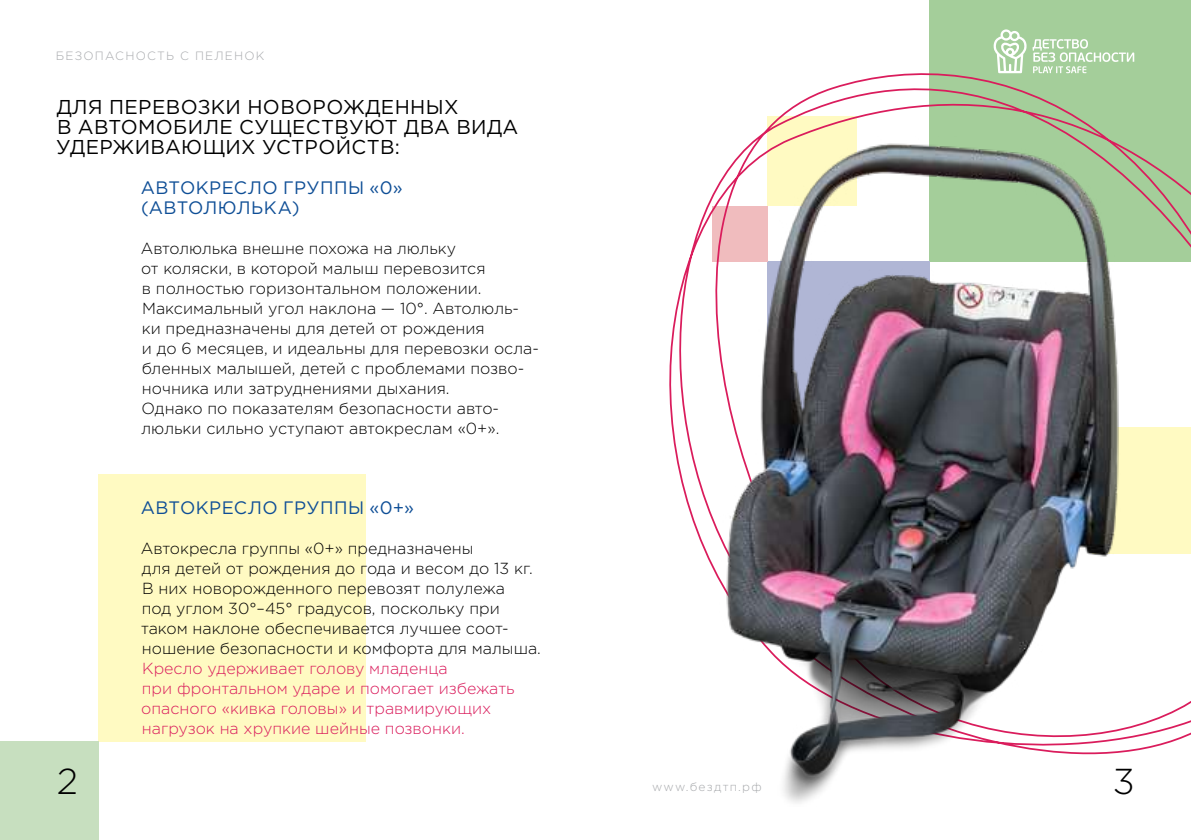
<style>
.page{position:relative;width:1191px;height:840px;background:#fff}
.page>*{position:absolute;margin:0;border:0;box-sizing:border-box;transform-origin:0 0}
.t1{font:300 36px "Gotham Pro";color:#000}
.t2{font:20px/20px "Gotham Pro";letter-spacing:.02em;color:#000}
.t3{font:18px/20px "Gotham Pro";letter-spacing:.025em;color:#0e4e96}
.t4{font:300 16px/20px "Gotham Pro";color:#000}
.t5{font:300 16px/20px "Gotham Pro";color:#da1c5c}
.t6{font:300 12px "Gotham Pro";letter-spacing:.1em;color:#a7a9ac}
</style>
<div class="page">
<div style="left:98px;top:473px;width:268px;height:268px;background:#fffac2"></div>
<div style="left:929px;top:0;width:262px;height:261px;background:#a4ce9a"></div>
<div style="left:0;top:741px;width:98px;height:98px;background:#c7dfbf"></div>
<svg style="left:669px;top:53px;width:522px;height:699px"></svg>
<svg style="left:993px;top:29px;width:141px;height:44px"></svg>
<img style="left:719px;top:136px;width:410px;height:667px">
<p class="t6" style="left:56px;top:50px;width:210px">БЕЗОПАСНОСТЬ С ПЕЛЕНОК</p>
<p class="t2" style="left:56px;top:96px;width:464px">ДЛЯ ПЕРЕВОЗКИ НОВОРОЖДЕННЫХ<br>В АВТОМОБИЛЕ СУЩЕСТВУЮТ ДВА ВИДА<br>УДЕРЖИВАЮЩИХ УСТРОЙСТВ:</p>
<p class="t3" style="left:141px;top:177px;width:263px">АВТОКРЕСЛО ГРУППЫ «0» (АВТОЛЮЛЬКА)</p>
<p class="t4" style="left:141px;top:238px;width:399px">Автолюлька внешне похожа на люльку<br>от коляски, в которой малыш перевозится<br>в полностью горизонтальном положении.<br>Максимальный угол наклона — 10°. Автолюль&shy;ки предназначены для детей от рождения<br>и до 6 месяцев, и идеальны для перевозки осла&shy;бленных малышей, детей с проблемами позво&shy;ночника или затруднениями дыхания.<br>Однако по показателям безопасности авто&shy;люльки сильно уступают автокреслам «0+».</p>
<h1 class="t1" style="left:57px;top:761px;width:23px">2</h1>
<p class="t3" style="left:141px;top:497px;width:275px">АВТОКРЕСЛО ГРУППЫ «0+»</p>
<p class="t4" style="left:141px;top:538px;width:401px">Автокресла группы «0+» предназначены<br>для детей от рождения до года и весом до 13 кг.<br>В них новорожденного перевозят полулежа<br>под углом 30°–45° градусов, поскольку при таком наклоне обеспечивается лучшее соот&shy;ношение безопасности и комфорта для малыша.</p>
<p class="t5" style="left:141px;top:658px;width:375px">Кресло удерживает голову младенца<br>при фронтальном ударе и помогает избежать опасного «кивка головы» и травмирующих нагрузок на хрупкие шейные позвонки.</p>
<p class="t6" style="left:652px;top:779px;width:111px">www.бездтп.рф</p>
<h1 class="t1" style="left:1112px;top:761px;width:23px">3</h1>
</div>
